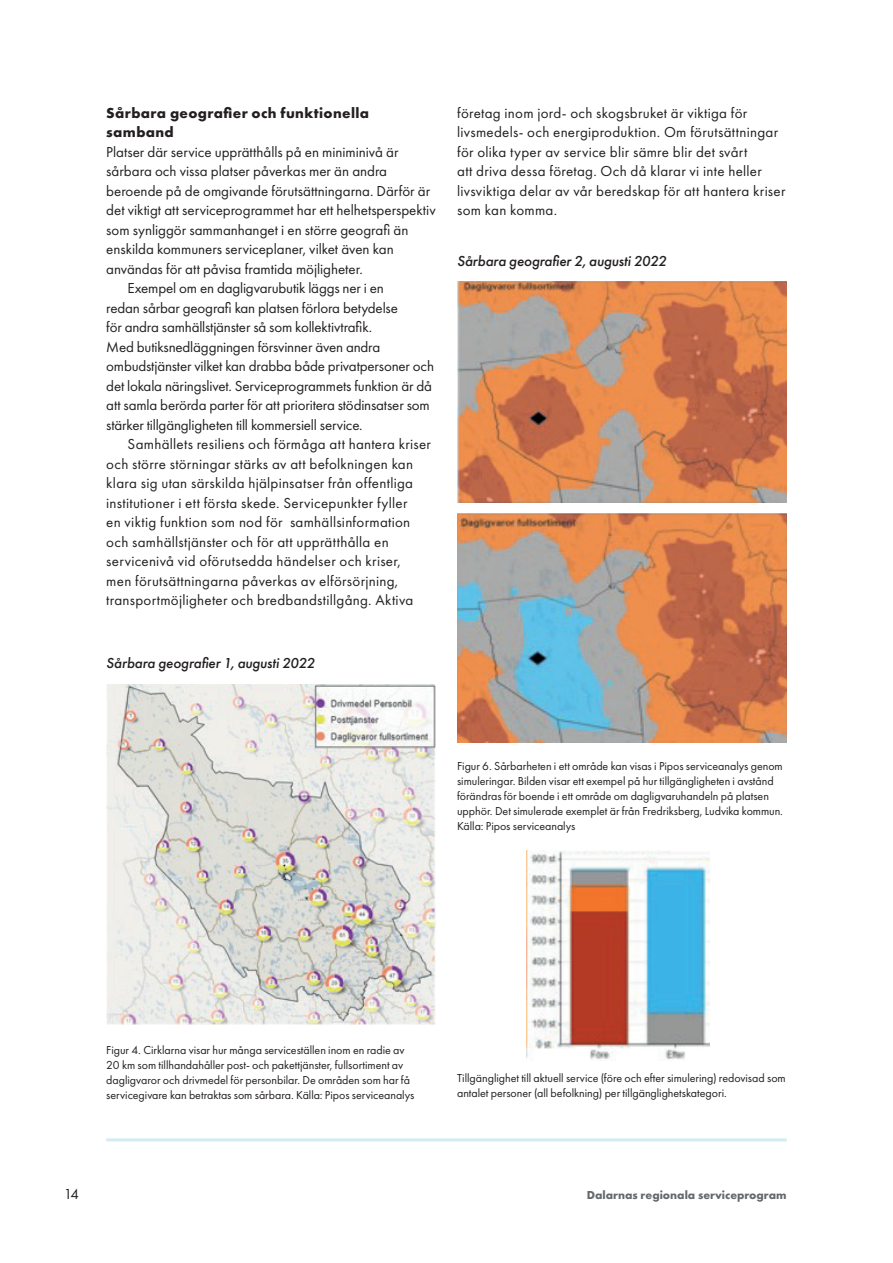
<style>
.page{position:relative;width:893px;height:1263px;background:#fff}
.page>*{position:absolute;margin:0;border:0;box-sizing:border-box;transform-origin:0 0}
.t1{font:15px/19.5px "Futura PT";letter-spacing:.005em;color:#231f20}
.t2{font:italic 500 15px "Futura PT";letter-spacing:-.01em;color:#231f20}
.t3{font:15px "Futura PT";letter-spacing:-.015em;color:#231f20}
.t4{font:700 15px/19.5px "Futura PT";letter-spacing:.025em;color:#231f20}
.t5{font:12px/15px "Futura PT";letter-spacing:-.005em;color:#231f20}
.t6{font:700 12px "Futura PT";color:#64696b}
</style>
<div class="page">
<hr style="left:106px;top:1138px;width:681px;height:3px;background:#d2edf0">
<img style="left:106px;top:685px;width:330px;height:339px">
<img style="left:457px;top:282px;width:330px;height:221px">
<img style="left:457px;top:514px;width:330px;height:228px">
<img style="left:526px;top:851px;width:184px;height:209px">
<p class="t4" style="left:106px;top:103px;width:264px">Sårbara geografier och funktionella samband</p>
<p class="t1" style="left:106px;top:142px;width:294px">Platser där service upprätthålls på en miniminivå är</p>
<p class="t1" style="left:106px;top:161px;width:282px">sårbara och vissa platser påverkas mer än andra</p>
<p class="t1" style="left:106px;top:181px;width:325px">beroende på de omgivande förutsättningarna. Därför är</p>
<p class="t1" style="left:106px;top:200px;width:331px">det viktigt att serviceprogrammet har ett helhetsperspektiv</p>
<p class="t1" style="left:106px;top:220px;width:304px">som synliggör sammanhanget i en större geografi än</p>
<p class="t1" style="left:106px;top:239px;width:289px">enskilda kommuners serviceplaner, vilket även kan</p>
<p class="t1" style="left:106px;top:259px;width:258px">användas för att påvisa framtida möjligheter.</p>
<p class="t1" style="left:128px;top:278px;width:258px">Exempel om en dagligvarubutik läggs ner i en</p>
<p class="t1" style="left:106px;top:298px;width:293px">redan sårbar geografi kan platsen förlora betydelse</p>
<p class="t1" style="left:106px;top:317px;width:267px">för andra samhällstjänster så som kollektivtrafik.</p>
<p class="t1" style="left:106px;top:337px;width:275px">Med butiksnedläggningen försvinner även andra</p>
<p class="t1" style="left:106px;top:356px;width:329px">ombudstjänster vilket kan drabba både privatpersoner och</p>
<p class="t1" style="left:106px;top:376px;width:327px">det lokala näringslivet. Serviceprogrammets funktion är då</p>
<p class="t1" style="left:106px;top:395px;width:325px">att samla berörda parter för att prioritera stödinsatser som</p>
<p class="t3" style="left:106px;top:416px;width:258px">stärker tillgängligheten till kommersiell service.</p>
<p class="t1" style="left:128px;top:434px;width:305px">Samhällets resiliens och förmåga att hantera kriser</p>
<p class="t1" style="left:106px;top:454px;width:308px">och större störningar stärks av att befolkningen kan</p>
<p class="t1" style="left:106px;top:473px;width:308px">klara sig utan särskilda hjälpinsatser från offentliga</p>
<p class="t1" style="left:106px;top:493px;width:303px">institutioner i ett första skede. Servicepunkter fyller</p>
<p class="t1" style="left:106px;top:512px;width:306px">en viktig funktion som nod för samhällsinformation</p>
<p class="t1" style="left:106px;top:532px;width:284px">och samhällstjänster och för att upprätthålla en</p>
<p class="t1" style="left:106px;top:551px;width:296px">servicenivå vid oförutsedda händelser och kriser,</p>
<p class="t1" style="left:106px;top:571px;width:294px">men förutsättningarna påverkas av elförsörjning,</p>
<p class="t1" style="left:106px;top:590px;width:309px">transportmöjligheter och bredbandstillgång. Aktiva</p>
<p class="t2" style="left:106px;top:654px;width:210px">Sårbara geografier 1, augusti 2022</p>
<p class="t1" style="left:457px;top:103px;width:330px">företag inom jord- och skogsbruket är viktiga för livsmedels- och energiproduktion. Om förutsättningar för olika typer av service blir sämre blir det svårt<br>att driva dessa företag. Och då klarar vi inte heller livsviktiga delar av vår beredskap för att hantera kriser som kan komma.</p>
<p class="t2" style="left:457px;top:252px;width:211px">Sårbara geografier 2, augusti 2022</p>
<p class="t5" style="left:457px;top:758px;width:327px">Figur 6. Sårbarheten i ett område kan visas i Pipos serviceanalys genom simuleringar. Bilden visar ett exempel på hur tillgängligheten i avstånd förändras för boende i ett område om dagligvaruhandeln på platsen upphör. Det simulerade exemplet är från Fredriksberg, Ludvika kommun.<br>Källa: Pipos serviceanalys</p>
<p class="t5" style="left:106px;top:1043px;width:310px">Figur 4. Cirklarna visar hur många serviceställen inom en radie av 20 km som tillhandahåller post- och pakettjänster, fullsortiment av dagligvaror och drivmedel för personbilar. De områden som har få servicegivare kan betraktas som sårbara. Källa: Pipos serviceanalys</p>
<p class="t5" style="left:457px;top:1070px;width:330px">Tillgänglighet till aktuell service (före och efter simulering) redovisad som antalet personer (all befolkning) per tillgänglighetskategori.</p>
<p class="t1" style="left:64px;top:1184px;width:17px">14</p>
<p class="t6" style="left:587px;top:1187px;width:201px">Dalarnas regionala serviceprogram</p>
</div>
